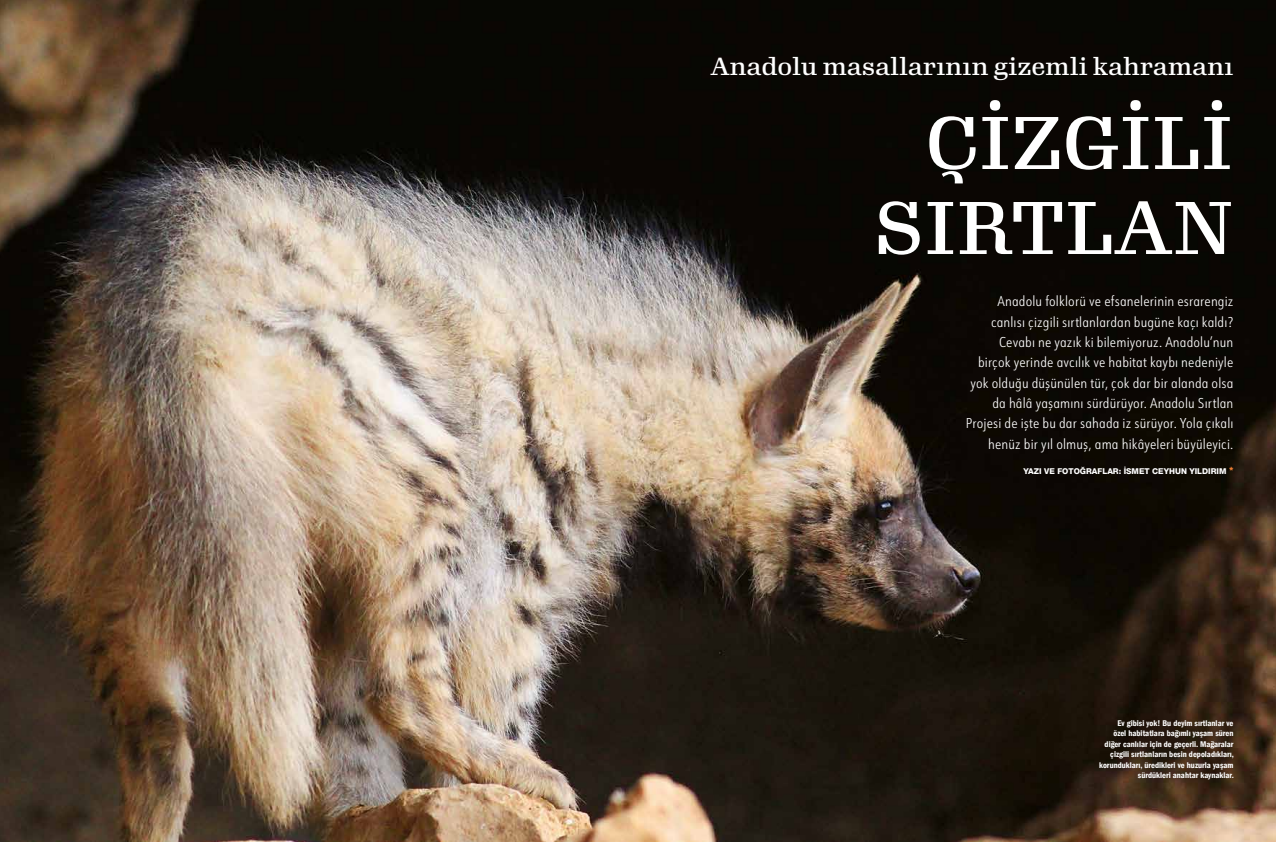
<style>
.page{position:relative;width:1276px;height:842px;background:#fff}
.page>*{position:absolute;margin:0;border:0;box-sizing:border-box;transform-origin:0 0}
.t1{font:500 73px/85px "Gimlet Text";letter-spacing:-.01em;color:#fff;text-align:right}
.t2{font:500 24px "Gimlet Text";letter-spacing:-.01em;color:#fff}
.t3{font:300 14px/20.4px "URW Form Cond";letter-spacing:.01em;color:#fff;text-align:right}
.t4{font:8.5px/10.5px "Franklin Gothic LT Com Dm Cn";color:#fff;text-align:right}
.t5{font:800 8px "Helvetica Neue LT Com";color:#fff}
.s1{font-size:10px;color:#f18035}
</style>
<div class="page">
<img style="left:0;top:0;width:1276px;height:842px">
<h2 class="t2" style="left:710px;top:50px;width:524px">Anadolu masallarının gizemli kahramanı</h2>
<h1 class="t1" style="left:873px;top:96px;width:361px">ÇİZGİLİ<br>SIRTLAN</h1>
<p class="t3" style="left:966px;top:291px;width:269px">Anadolu folklorü ve efsanelerinin esrarengiz canlısı çizgili sırtlanlardan bugüne kaçı kaldı?<br>Cevabı ne yazık ki bilemiyoruz. Anadolu’nun birçok yerinde avcılık ve habitat kaybı nedeniyle yok olduğu düşünülen tür, çok dar bir alanda olsa da hâlâ yaşamını sürdürüyor. Anadolu Sırtlan Projesi de işte bu dar sahada iz sürüyor. Yola çıkalı henüz bir yıl olmuş, ama hikâyeleri büyüleyici.</p>
<p class="t5" style="left:1023px;top:467px;width:211px">YAZI VE FOTOĞRAFLAR: İSMET CEYHUN YILDIRIM <span class="s1">*</span></p>
<p class="t4" style="left:1099px;top:718px;width:136px">Ev gibisi yok! Bu deyim sırtlanlar ve<br>özel habitatlara bağımlı yaşam süren diğer canlılar için de geçerli. Mağaralar çizgili sırtlanların besin depoladıkları, korundukları, üredikleri ve huzurla yaşam sürdükleri anahtar kaynaklar.</p>
</div>
